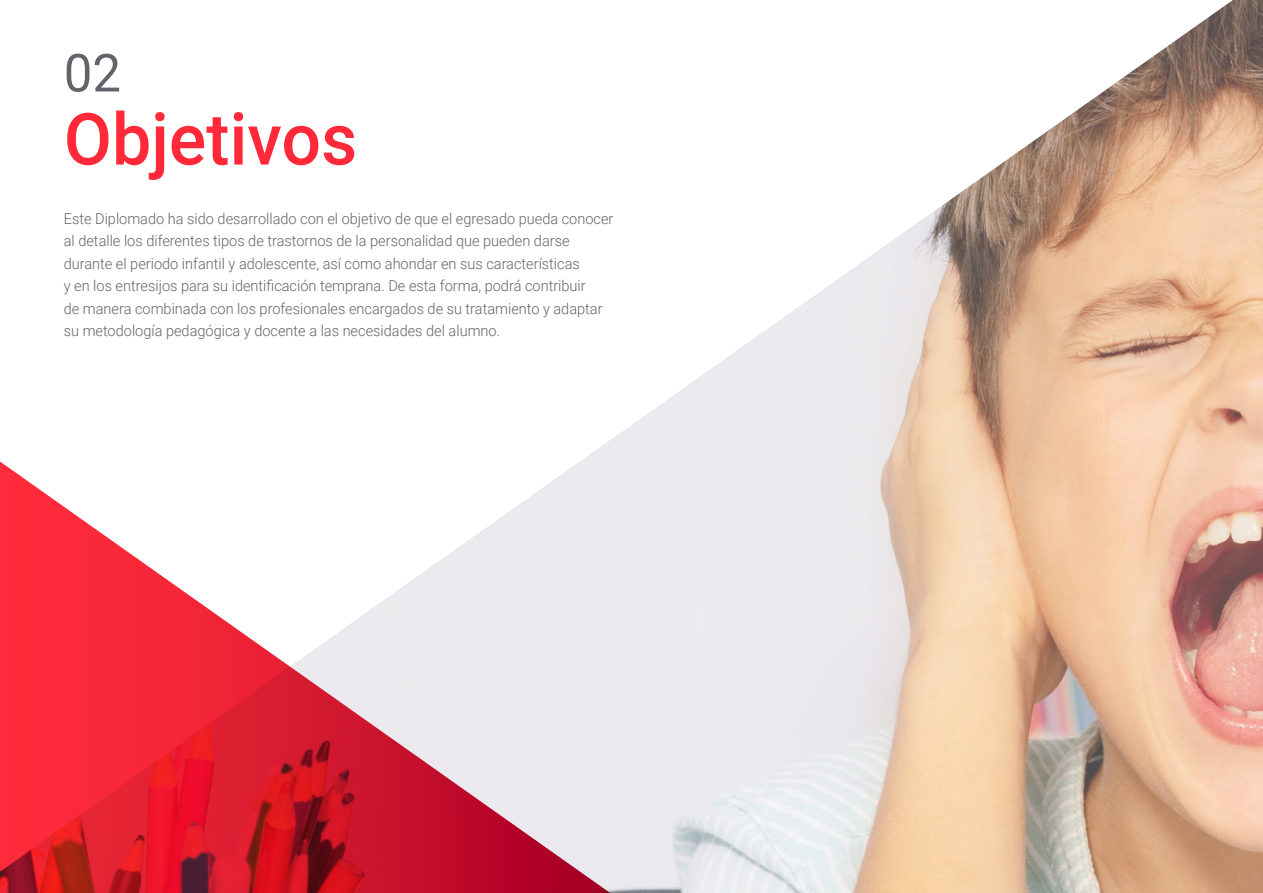
<style>
.page{position:relative;width:1263px;height:893px;background:#fff}
.page>*{position:absolute;margin:0;border:0;box-sizing:border-box;transform-origin:0 0}
.t1{font:500 72px "Roboto";color:#ff293a}
.t2{font:52.5px "Roboto";color:#61646a}
.t3{font:300 15px/22.5px "Roboto";color:#61646a}
</style>
<div class="page">
<img style="left:602px;top:0;width:661px;height:893px">
<svg style="left:0;top:446px;width:640px;height:447px"></svg>
<h2 class="t2" style="left:64px;top:36px;width:59px">02</h2>
<h1 class="t1" style="left:64px;top:89px;width:295px">Objetivos</h1>
<p class="t3" style="left:64px;top:207px;width:551px">Este Diplomado ha sido desarrollado con el objetivo de que el egresado pueda conocer al detalle los diferentes tipos de trastornos de la personalidad que pueden darse durante el periodo infantil y adolescente, así como ahondar en sus características<br>y en los entresijos para su identificación temprana. De esta forma, podrá contribuir<br>de manera combinada con los profesionales encargados de su tratamiento y adaptar su metodología pedagógica y docente a las necesidades del alumno.</p>
</div>
